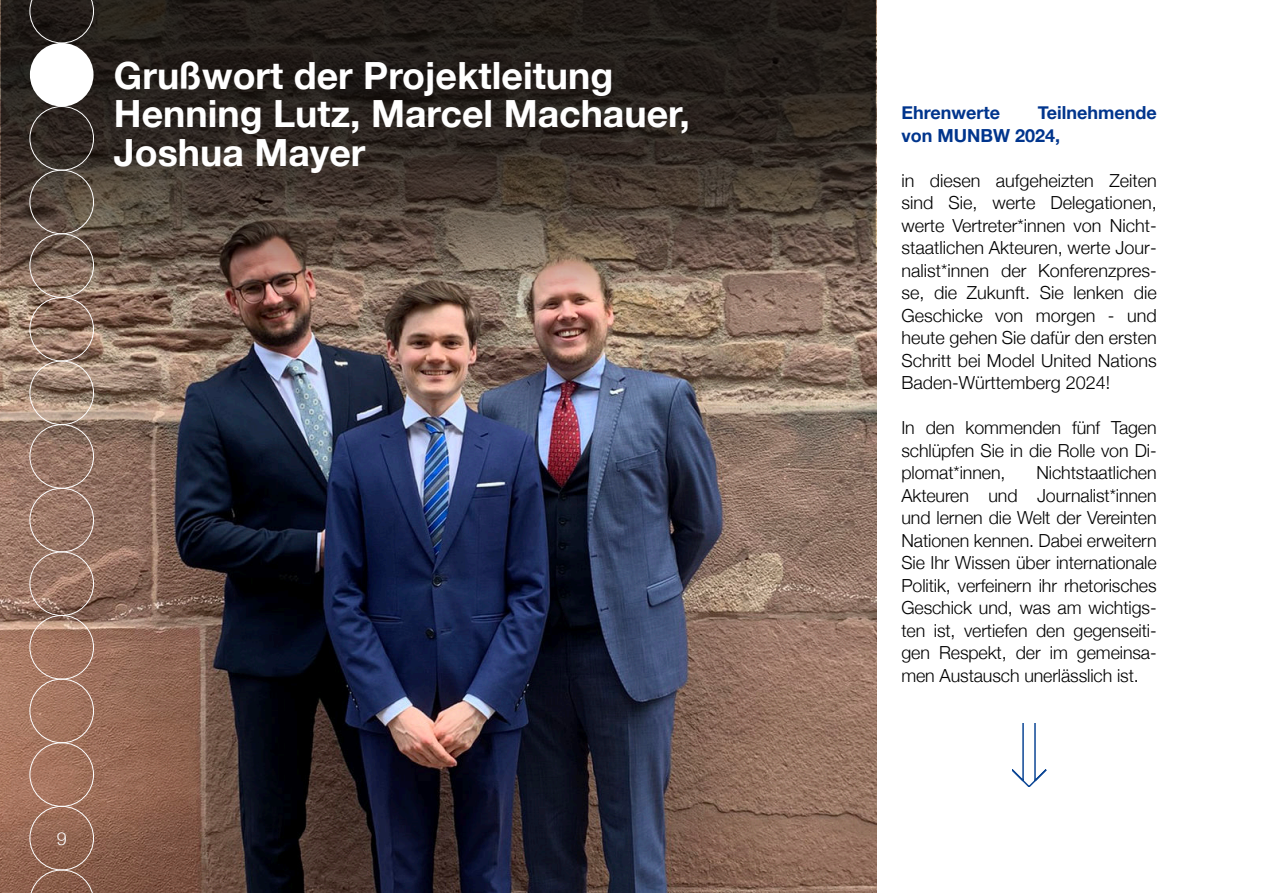
<style>
.page{position:relative;width:1263px;height:893px;background:#fff}
.page>*{position:absolute;margin:0;border:0;box-sizing:border-box;transform-origin:0 0}
.t1{font:700 37.5px/38.5px "Helvetica Neue";color:#fff}
.t2{font:300 18px/22.5px "Helvetica Neue";letter-spacing:-.005em;color:#000;text-align:justify}
.t3{font:700 18px/22.5px "Helvetica Neue";color:#00358d}
.t4{font:300 18px "Helvetica Neue";color:#fff}
</style>
<div class="page">
<img style="left:0;top:297px;width:876px;height:596px">
<img style="left:0;top:0;width:876px;height:297px">
<svg style="left:30px;top:0;width:64px;height:43px;background:#292421"></svg>
<div style="left:30px;top:43px;width:64px;height:64px;background:#fff;border-radius:50%"></div>
<div style="left:30px;top:106px;width:64px;height:65px;border:1px solid #fff;border-radius:50%"></div>
<div style="left:30px;top:170px;width:64px;height:64px;border:1px solid #fff;border-radius:50%"></div>
<div style="left:30px;top:233px;width:64px;height:65px;border:1px solid #fff;border-radius:50%"></div>
<div style="left:30px;top:297px;width:64px;height:64px;border:1px solid #fff;border-radius:50%"></div>
<div style="left:30px;top:361px;width:64px;height:64px;border:1px solid #fff;border-radius:50%"></div>
<div style="left:30px;top:424px;width:64px;height:65px;border:1px solid #fff;border-radius:50%"></div>
<div style="left:30px;top:488px;width:64px;height:64px;border:1px solid #fff;border-radius:50%"></div>
<div style="left:30px;top:551px;width:64px;height:65px;border:1px solid #fff;border-radius:50%"></div>
<div style="left:30px;top:615px;width:64px;height:64px;border:1px solid #fff;border-radius:50%"></div>
<div style="left:30px;top:679px;width:64px;height:64px;border:1px solid #fff;border-radius:50%"></div>
<div style="left:30px;top:742px;width:64px;height:65px;border:1px solid #fff;border-radius:50%"></div>
<div style="left:30px;top:806px;width:64px;height:64px;border:1px solid #fff;border-radius:50%"></div>
<svg style="left:30px;top:870px;width:64px;height:23px"></svg>
<svg style="left:1012px;top:724px;width:34px;height:63px"></svg>
<h1 class="t1" style="left:114px;top:57px;width:577px">Grußwort der Projektleitung<br>Henning Lutz, Marcel Machauer,<br>Joshua Mayer</h1>
<p class="t4" style="left:57px;top:824px;width:12px">9</p>
<p class="t3" style="left:901px;top:102px;width:257px;text-indent:136px">Teilnehmende von MUNBW 2024,</p>
<p class="t2" style="left:901px;top:168px;width:257px">in diesen aufgeheizten Zeiten sind Sie, werte Delegationen, werte Vertreter*innen von Nicht‐ staatlichen Akteuren, werte Jour‐ nalist*innen der Konferenzpres‐ se, die Zukunft. Sie lenken die Geschicke von morgen - und heute gehen Sie dafür den ersten Schritt bei Model United Nations Baden-Württemberg 2024!</p>
<p class="t2" style="left:901px;top:415px;width:257px">In den kommenden fünf Tagen schlüpfen Sie in die Rolle von Di‐ plomat*innen,</p>
<p class="t3" style="left:901px;top:102px;width:100px">Ehrenwerte</p>
<p class="t2" style="left:901px;top:460px;width:257px;text-indent:135px">Nichtstaatlichen Akteuren und Journalist*innen und lernen die Welt der Vereinten Nationen kennen. Dabei erweitern Sie Ihr Wissen über internationale Politik, verfeinern ihr rhetorisches Geschick und, was am wichtigs‐ ten ist, vertiefen den gegenseiti‐ gen Respekt, der im gemeinsa‐ men Austausch unerlässlich ist.</p>
</div>
